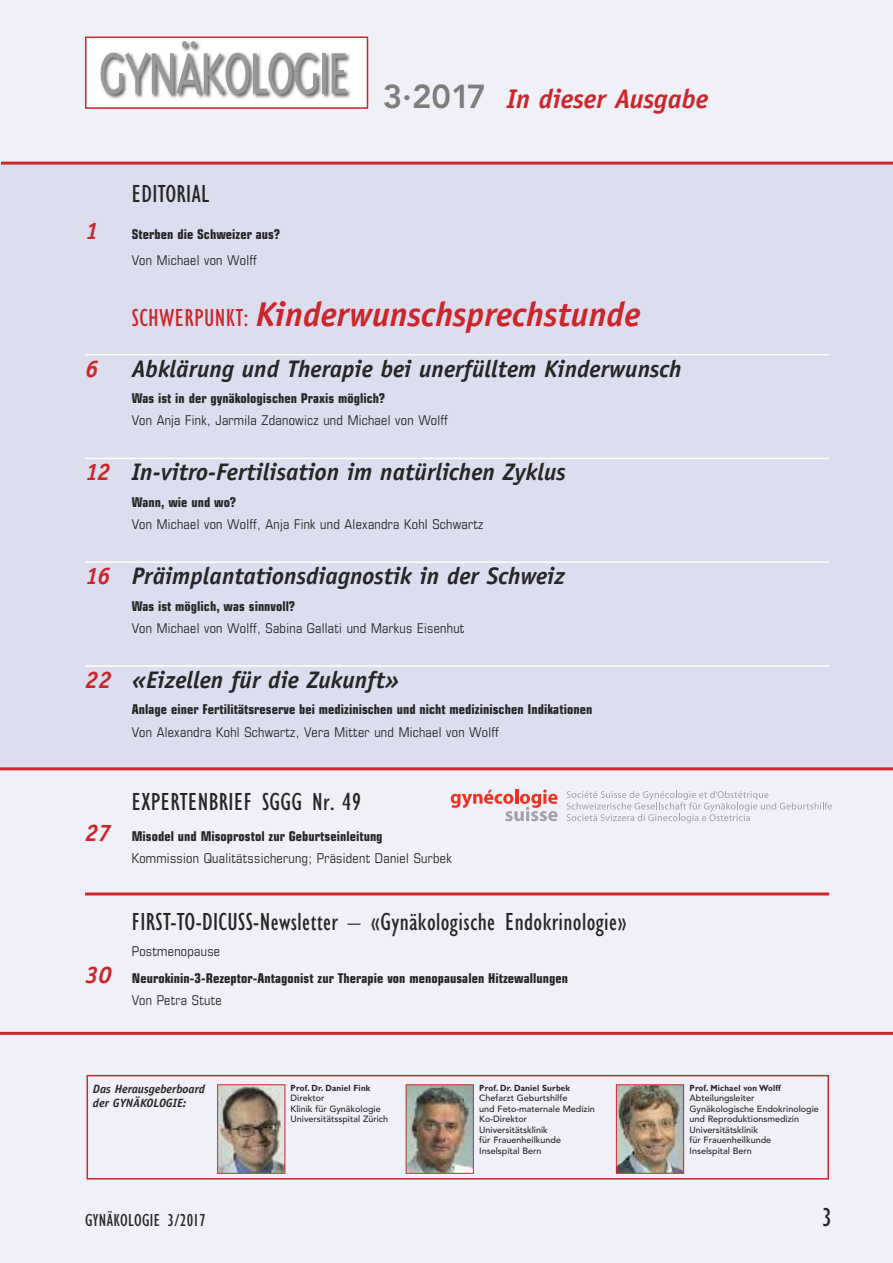
<style>
.page{position:relative;width:893px;height:1263px;background:#eff0f8}
.page>*{position:absolute;margin:0;border:0;box-sizing:border-box;transform-origin:0 0}
.t1{font:300 67.2px "Triplex";letter-spacing:-.05em;color:#999;scale:.77 1}
.t2{font:italic 700 34.5px "Officina Sans";color:#cc262b}
.t3{font:italic 700 27px "Officina Sans";color:#cc262b}
.t4{font:condensed 27px "Gill Sans";color:#272627}
.t5{font:condensed 25.5px "Gill Sans";letter-spacing:.015em;color:#272627}
.t6{font:italic 700 24px "Officina Sans";color:#272627}
.t7{font:italic 700 24px "Officina Sans";color:#cc262b}
.t8{font:condensed 18px "Gill Sans";letter-spacing:.02em;color:#272627}
.t9{font:condensed 13.5px/22.2px "Eurostile";letter-spacing:.02em;color:#272627}
.t10{font:700 condensed 13.5px/26.7px "Eurostile";letter-spacing:.005em;color:#272627}
.t11{font:italic 700 12px/13.5px "Officina Sans";color:#272627}
.t12{font:500 9px/10.5px "Avenir";color:#272627}
.t13{font:700 9px "Gill Sans";letter-spacing:.02em;color:#272627;scale:.9 1}
.s1{font-family:"Gill Sans";font-weight:400;font-style:normal;font-stretch:condensed;font-size:25.5px}
.s2{color:#cc262b}
.s3{font-family:"Officina Sans";font-weight:700;font-style:italic;font-stretch:normal;font-size:24px;color:#cc262b}
.s4{font-weight:700}
.s5{font-weight:400}
.s6{font-family:"Officina Sans";font-style:italic;font-stretch:normal;font-size:24px;color:#cc262b}
</style>
<div class="page">
<div style="left:0;top:163px;width:893px;height:604px;background:#dcdeef"></div>
<hr style="left:85px;top:354px;width:744px;height:1px;background:#fff">
<hr style="left:85px;top:458px;width:744px;height:1px;background:#fff">
<hr style="left:85px;top:561px;width:744px;height:2px;background:#fff">
<hr style="left:85px;top:665px;width:744px;height:2px;background:#fff">
<hr style="left:85px;top:892px;width:744px;height:3px;background:#cc262b">
<hr style="left:0;top:767px;width:893px;height:3px;background:#cc262b">
<hr style="left:0;top:1032px;width:893px;height:3px;background:#cc262b">
<hr style="left:1px;top:162px;width:892px;height:3px;background:#cc262b">
<div style="left:87px;top:1075px;width:742px;height:104px;border:2px solid #cc262b"></div>
<img style="left:618px;top:1086px;width:64px;height:86px">
<div style="left:616px;top:1084px;width:68px;height:90px;border:1px solid #cc262b"></div>
<img style="left:408px;top:1086px;width:64px;height:86px">
<div style="left:406px;top:1084px;width:68px;height:90px;border:1px solid #cc262b"></div>
<img style="left:219px;top:1086px;width:64px;height:86px">
<div style="left:217px;top:1084px;width:68px;height:90px;border:1px solid #cc262b"></div>
<div style="left:87px;top:38px;width:280px;height:69px;background:#fff"></div>
<img style="left:101px;top:41px;width:250px;height:58px">
<div style="left:85px;top:37px;width:283px;height:72px;border:2px solid #cc262b"></div>
<svg style="left:451px;top:789px;width:106px;height:32px"></svg>
<svg style="left:567px;top:791px;width:265px;height:32px"></svg>
<h1 class="t1" style="left:98px;top:31px;width:505px">GYNÄKOLOGIE <sub>3.2017</sub></h1>
<h3 class="t3" style="left:507px;top:88px;width:203px">In dieser Ausgabe</h3>
<h3 class="t5" style="left:132px;top:183px;width:79px">EDITORIAL</h3>
<h3 class="t7" style="left:85px;top:221px;width:15px">1</h3>
<p class="t10" style="left:132px;top:222px;width:149px">Sterben die Schweizer aus?</p>
<p class="t9" style="left:132px;top:250px;width:126px">Von Michael von Wolff</p>
<h2 class="t2" style="left:132px;top:301px;width:510px"><span class="s1">SCHWERPUNKT:</span> Kinderwunschsprechstunde</h2>
<h3 class="t7" style="left:85px;top:359px;width:15px">6</h3>
<h3 class="t6" style="left:132px;top:359px;width:551px">Abklärung und Therapie bei unerfülltem Kinderwunsch</h3>
<p class="t10" style="left:132px;top:386px;width:255px">Was ist in der gynäkologischen Praxis möglich?</p>
<p class="t9" style="left:132px;top:411px;width:317px">Von Anja Fink, Jarmila Zdanowicz und Michael von Wolff</p>
<h3 class="t6" style="left:85px;top:463px;width:482px"><span class="s2">12</span> In-vitro-Fertilisation im natürlichen Zyklus</h3>
<p class="t10" style="left:132px;top:490px;width:105px">Wann, wie und wo?</p>
<p class="t9" style="left:132px;top:514px;width:353px">Von Michael von Wolff, Anja Fink und Alexandra Kohl Schwartz</p>
<h3 class="t6" style="left:85px;top:567px;width:481px"><span class="s2">16</span> Präimplantationsdiagnostik in der Schweiz</h3>
<p class="t10" style="left:132px;top:594px;width:165px">Was ist möglich, was sinnvoll?</p>
<p class="t9" style="left:132px;top:618px;width:334px">Von Michael von Wolff, Sabina Gallati und Markus Eisenhut</p>
<h3 class="t6" style="left:85px;top:671px;width:316px"><span class="s2">22</span> «Eizellen für die Zukunft»</h3>
<p class="t10" style="left:132px;top:697px;width:462px">Anlage einer Fertilitätsreserve bei medizinischen und nicht medizinischen Indikationen</p>
<p class="t9" style="left:132px;top:722px;width:368px">Von Alexandra Kohl Schwartz, Vera Mitter und Michael von Wolff</p>
<h3 class="t5" style="left:132px;top:791px;width:231px">EXPERTENBRIEF SGGG Nr. 49</h3>
<p class="t9" style="left:132px;top:826px;width:321px;text-indent:-47px"><span class="s3">27</span> <span class="s4">Misodel und Misoprostol zur Geburtseinleitung<br></span>Kommission Qualitätssicherung; Präsident Daniel Surbek</p>
<h3 class="t5" style="left:132px;top:911px;width:496px">FIRST-TO-DICUSS-Newsletter – «Gynäkologische Endokrinologie»</h3>
<p class="t10" style="left:85px;top:939px;width:485px;text-indent:47px"><span class="s5">Postmenopause<br></span><span class="s6">30</span> Neurokinin-3-Rezeptor-Antagonist zur Therapie von menopausalen Hitzewallungen</p>
<p class="t9" style="left:132px;top:990px;width:91px">Von Petra Stute</p>
<p class="t11" style="left:93px;top:1083px;width:114px">Das Herausgeberboard der GYNÄKOLOGIE:</p>
<p class="t13" style="left:291px;top:1084px;width:90px">Prof. Dr. Daniel Fink</p>
<p class="t12" style="left:291px;top:1092px;width:99px">Direktor<br>Klinik für Gynäkologie<br>Universitätsspital Zürich</p>
<p class="t13" style="left:479px;top:1084px;width:102px">Prof. Dr. Daniel Surbek</p>
<p class="t12" style="left:479px;top:1092px;width:117px">Chefarzt Geburtshilfe<br>und Feto-maternale Medizin<br>Ko-Direktor<br>Universitätsklinik<br>für Frauenheilkunde<br>Inselspital Bern</p>
<p class="t13" style="left:689px;top:1084px;width:103px">Prof. Michael von Wolff</p>
<p class="t12" style="left:689px;top:1092px;width:131px">Abteilungsleiter<br>Gynäkologische Endokrinologie und Reproduktionsmedizin<br>Universitätsklinik<br>für Frauenheilkunde<br>Inselspital Bern</p>
<h3 class="t8" style="left:85px;top:1213px;width:122px">GYNÄKOLOGIE 3/2017</h3>
<h3 class="t4" style="left:822px;top:1207px;width:11px">3</h3>
</div>
